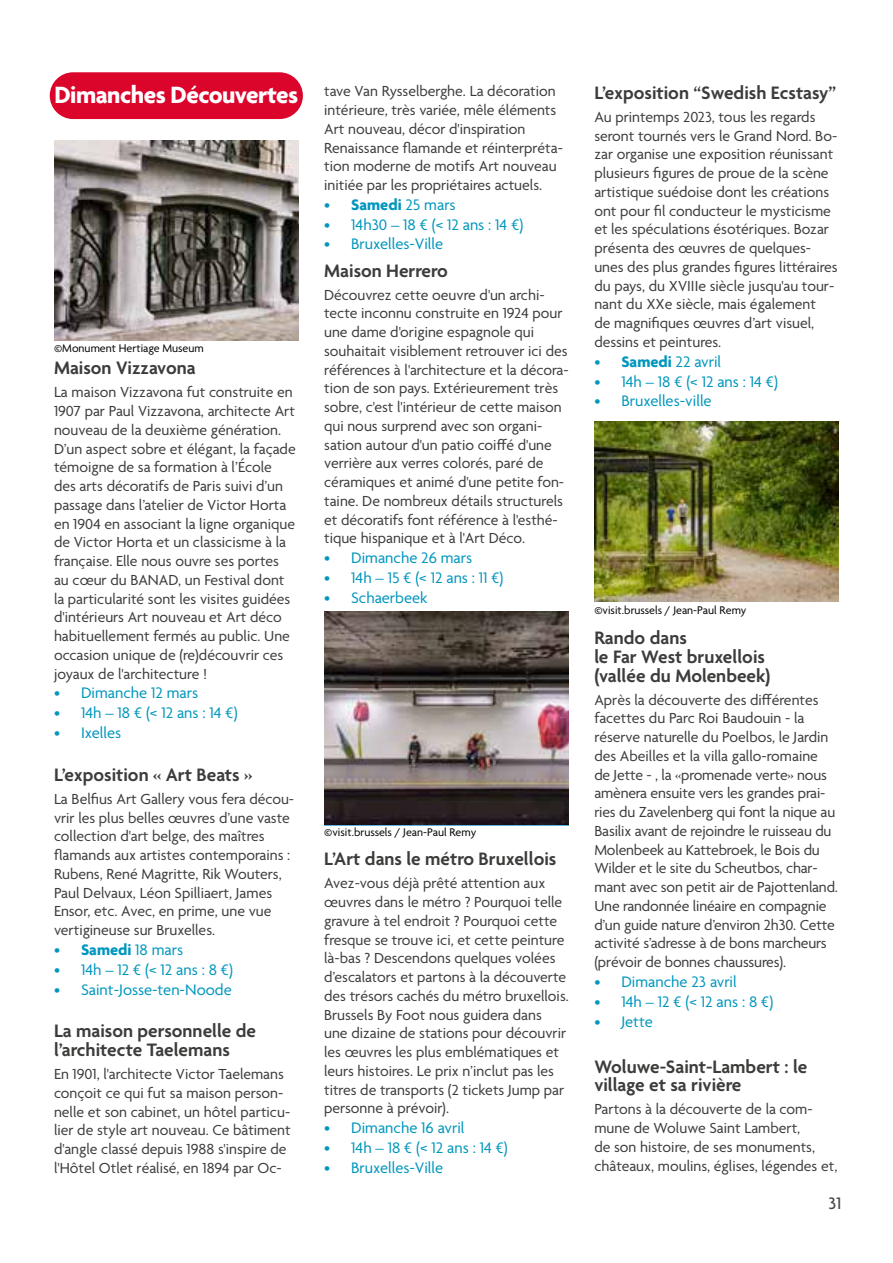
<style>
.page{position:relative;width:893px;height:1263px;background:#fff}
.page>*{position:absolute;margin:0;border:0;box-sizing:border-box;transform-origin:0 0}
.t1{font:700 25.5px "Agenda";letter-spacing:-.02em;color:#fff}
.t2{font:600 19.5px/18.8px "Agenda";color:#3c3c3b}
.t3{font:500 18px "Agenda";color:#4a4a49}
.t4{font:16.5px "Agenda";color:#0096bd}
.t5{font:15.75px/18.8px "Agenda";color:#3c3c3b}
.t6{font:12px "Agenda";color:#000}
.s1{font-size:13.5px}
.s2{font-weight:700}
</style>
<div class="page">
<div style="left:50px;top:72px;width:253px;height:47px;background:#db052c;border-radius:23px"></div>
<img style="left:54px;top:140px;width:245px;height:200px">
<img style="left:324px;top:611px;width:245px;height:213px">
<img style="left:594px;top:422px;width:245px;height:180px">
<h1 class="t1" style="left:54px;top:81px;width:245px">Dimanches Découvertes</h1>
<p class="t6" style="left:54px;top:342px;width:151px"><span class="s1">©</span>Monument Hertiage Museum</p>
<p class="t2" style="left:54px;top:360px;width:143px">Maison Vizzavona</p>
<p class="t5" style="left:54px;top:384px;width:243px">La maison Vizzavona fut construite en 1907 par Paul Vizzavona, architecte Art nouveau de la deuxième génération.<br>D’un aspect sobre et élégant, la façade témoigne de sa formation à l’École des arts décoratifs de Paris suivi d’un passage dans l’atelier de Victor Horta en 1904 en associant la ligne organique de Victor Horta et un classicisme à la française. Elle nous ouvre ses portes au cœur du BANAD, un Festival dont la particularité sont les visites guidées d'intérieurs Art nouveau et Art déco habituellement fermés au public. Une occasion unique de (re)découvrir ces joyaux de l'architecture !</p>
<p class="t4" style="left:54px;top:684px;width:146px">• Dimanche 12 mars</p>
<p class="t4" style="left:54px;top:704px;width:185px">• 14h – 18 € (&lt; 12 ans : 14 €)</p>
<p class="t4" style="left:54px;top:724px;width:69px">• Ixelles</p>
<p class="t2" style="left:54px;top:766px;width:200px">L’exposition « Art Beats »</p>
<p class="t5" style="left:54px;top:790px;width:242px">La Belfius Art Gallery vous fera décou&shy;vrir les plus belles œuvres d’une vaste collection d'art belge, des maîtres flamands aux artistes contemporains :<br>Rubens, René Magritte, Rik Wouters, Paul Delvaux, Léon Spilliaert, James Ensor, etc. Avec, en prime, une vue vertigineuse sur Bruxelles.</p>
<p class="t4" style="left:54px;top:941px;width:131px">• <span class="s2">Samedi</span> 18 mars</p>
<p class="t4" style="left:54px;top:960px;width:180px">• 14h – 12 € (&lt; 12 ans : 8 €)</p>
<p class="t4" style="left:54px;top:980px;width:179px">• Saint-Josse-ten-Noode</p>
<p class="t2" style="left:54px;top:1023px;width:204px">La maison personnelle de l’architecte Taelemans</p>
<p class="t5" style="left:54px;top:1065px;width:238px">En 1901, l'architecte Victor Taelemans conçoit ce qui fut sa maison person&shy;nelle et son cabinet, un hôtel particu&shy;lier de style art nouveau. Ce bâtiment d'angle classé depuis 1988 s'inspire de l'Hôtel Otlet réalisé, en 1894 par Oc-</p>
<p class="t5" style="left:324px;top:83px;width:240px">tave Van Rysselberghe. La décoration intérieure, très variée, mêle éléments Art nouveau, décor d'inspiration Renaissance flamande et réinterpréta&shy;tion moderne de motifs Art nouveau initiée par les propriétaires actuels.</p>
<p class="t4" style="left:324px;top:196px;width:133px">• <span class="s2">Samedi</span> 25 mars</p>
<p class="t4" style="left:324px;top:215px;width:201px">• 14h30 – 18 € (&lt; 12 ans : 14 €)</p>
<p class="t4" style="left:324px;top:235px;width:120px">• Bruxelles-Ville</p>
<p class="t2" style="left:324px;top:262px;width:125px">Maison Herrero</p>
<p class="t5" style="left:324px;top:286px;width:246px">Découvrez cette oeuvre d'un archi&shy;tecte inconnu construite en 1924 pour une dame d'origine espagnole qui souhaitait visiblement retrouver ici des références à l'architecture et la décora&shy;tion de son pays. Extérieurement très sobre, c'est l'intérieur de cette maison qui nous surprend avec son organi&shy;sation autour d'un patio coiffé d'une verrière aux verres colorés, paré de céramiques et animé d'une petite fon&shy;taine. De nombreux détails structurels et décoratifs font référence à l'esthé&shy;tique hispanique et à l'Art Déco.</p>
<p class="t4" style="left:324px;top:549px;width:150px">• Dimanche 26 mars</p>
<p class="t4" style="left:324px;top:569px;width:181px">• 14h – 15 € (&lt; 12 ans : 11 €)</p>
<p class="t4" style="left:324px;top:589px;width:105px">• Schaerbeek</p>
<p class="t6" style="left:324px;top:826px;width:154px"><span class="s1">©</span>visit.brussels / Jean-Paul Remy</p>
<p class="t2" style="left:324px;top:851px;width:234px">L’Art dans le métro Bruxellois</p>
<p class="t5" style="left:324px;top:875px;width:246px">Avez-vous déjà prêté attention aux œuvres dans le métro ? Pourquoi telle gravure à tel endroit ? Pourquoi cette fresque se trouve ici, et cette peinture là-bas ? Descendons quelques volées d’escalators et partons à la découverte des trésors cachés du métro bruxellois.<br>Brussels By Foot nous guidera dans une dizaine de stations pour découvrir les œuvres les plus emblématiques et leurs histoires. Le prix n’inclut pas les titres de transports (2 tickets Jump par personne à prévoir).</p>
<p class="t4" style="left:324px;top:1119px;width:142px">• Dimanche 16 avril</p>
<p class="t4" style="left:324px;top:1139px;width:185px">• 14h – 18 € (&lt; 12 ans : 14 €)</p>
<p class="t4" style="left:324px;top:1159px;width:120px">• Bruxelles-Ville</p>
<p class="t2" style="left:594px;top:85px;width:243px">L’exposition “Swedish Ecstasy”</p>
<p class="t5" style="left:594px;top:109px;width:245px">Au printemps 2023, tous les regards seront tournés vers le Grand Nord. Bo&shy;zar organise une exposition réunissant plusieurs figures de proue de la scène artistique suédoise dont les créations ont pour fil conducteur le mysticisme et les spéculations ésotériques. Bozar présenta des œuvres de quelques&shy;unes des plus grandes figures littéraires du pays, du XVIIIe siècle jusqu'au tour&shy;nant du XXe siècle, mais également<br>de magnifiques œuvres d’art visuel, dessins et peintures.</p>
<p class="t4" style="left:594px;top:353px;width:128px">• <span class="s2">Samedi</span> 22 avril</p>
<p class="t4" style="left:594px;top:372px;width:185px">• 14h – 18 € (&lt; 12 ans : 14 €)</p>
<p class="t4" style="left:594px;top:392px;width:119px">• Bruxelles-ville</p>
<p class="t6" style="left:594px;top:604px;width:154px"><span class="s1">©</span>visit.brussels / Jean-Paul Remy</p>
<p class="t2" style="left:594px;top:630px;width:177px">Rando dans<br>le Far West bruxellois (vallée du Molenbeek)</p>
<p class="t5" style="left:594px;top:691px;width:245px">Après la découverte des différentes facettes du Parc Roi Baudouin - la réserve naturelle du Poelbos, le Jardin des Abeilles et la villa gallo-romaine<br>de Jette - , la «promenade verte» nous amènera ensuite vers les grandes prai&shy;ries du Zavelenberg qui font la nique au Basilix avant de rejoindre le ruisseau du Molenbeek au Kattebroek, le Bois du Wilder et le site du Scheutbos, char&shy;mant avec son petit air de Pajottenland.<br>Une randonnée linéaire en compagnie d’un guide nature d’environ 2h30. Cette activité s’adresse à de bons marcheurs (prévoir de bonnes chaussures).</p>
<p class="t4" style="left:594px;top:973px;width:144px">• Dimanche 23 avril</p>
<p class="t4" style="left:594px;top:993px;width:180px">• 14h – 12 € (&lt; 12 ans : 8 €)</p>
<p class="t4" style="left:594px;top:1012px;width:60px">• Jette</p>
<p class="t2" style="left:594px;top:1058px;width:214px">Woluwe-Saint-Lambert : le village et sa rivière</p>
<p class="t5" style="left:594px;top:1101px;width:245px">Partons à la découverte de la com&shy;mune de Woluwe Saint Lambert,<br>de son histoire, de ses monuments, châteaux, moulins, églises, légendes et,</p>
<p class="t3" style="left:828px;top:1193px;width:14px">31</p>
</div>
